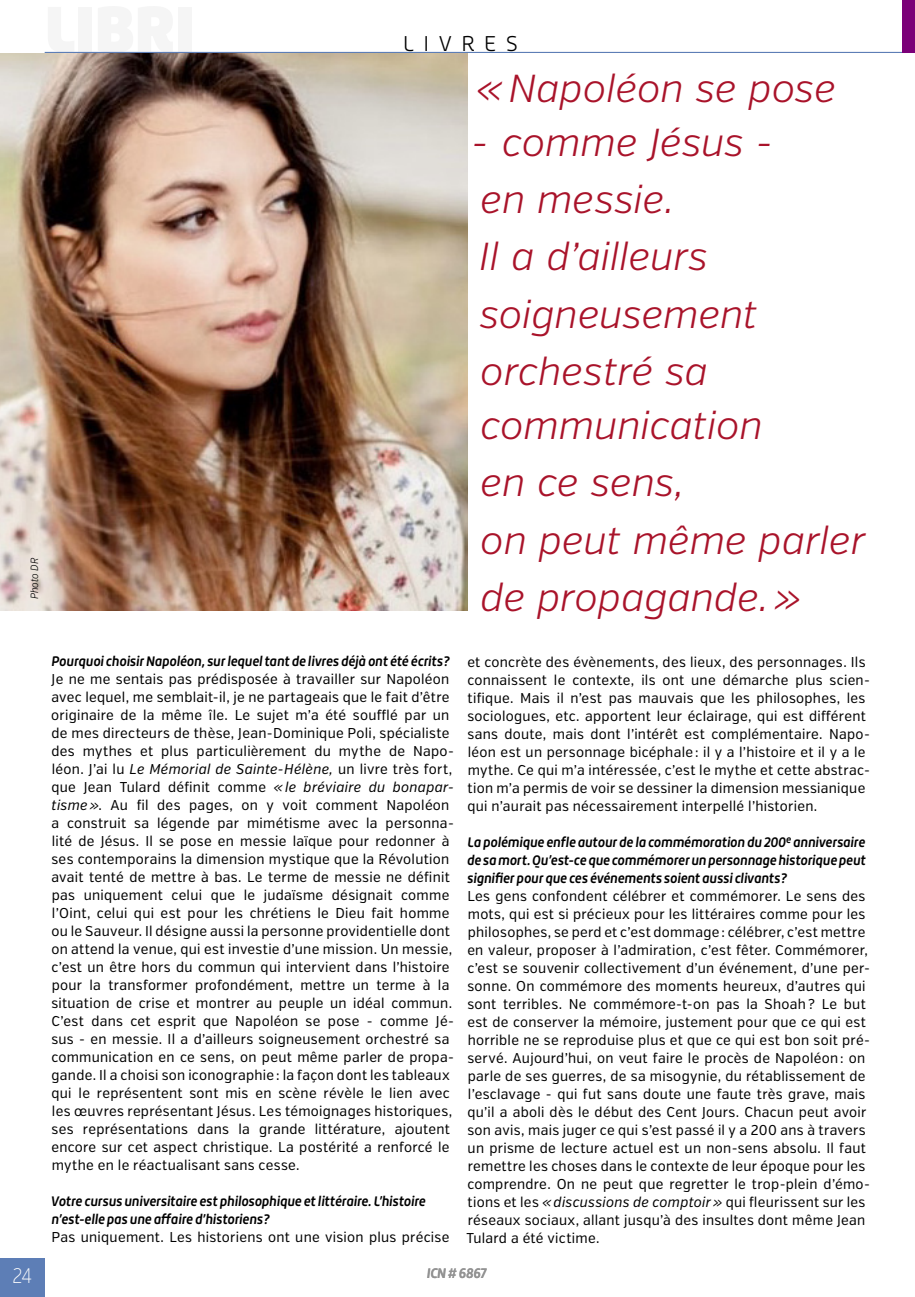
<style>
.page{position:relative;width:915px;height:1297px;background:#fff}
.page>*{position:absolute;margin:0;border:0;box-sizing:border-box;transform-origin:0 0}
.t1{font:italic 300 39px/57.3px "Verb";color:#a9132a}
.t2{font:300 21px "Roihu";letter-spacing:.49em;color:#000;scale:.95 1}
.t3{font:200 21px "Verb Cond";color:#fff;scale:.9 1}
.t4{font:14.25px/18px "Verb Cond";letter-spacing:.02em;color:#000}
.t5{font:italic 700 13.5px/18px "Roihu";letter-spacing:-.005em;color:#000;scale:.9 1}
.t6{font:italic 700 13.5px "Roihu";letter-spacing:-.015em;color:#939393;scale:.9 1}
.t7{font:italic 300 10.5px "Verb Cond";letter-spacing:.01em;color:#000;scale:.95 1}
.s1{font-style:italic}
</style>
<div class="page">
<hr style="left:45px;top:52px;width:869px;height:1px;background:#5d7eb6">
<div style="left:0;top:1258px;width:45px;height:39px;background:#5d7eb6"></div>
<div style="left:901px;top:0;width:13px;height:53px;background:#7b0078"></div>
<img style="left:0;top:53px;width:467px;height:558px">
<p class="t7" style="left:28px;top:599px;width:45px;rotate:-90deg">Photo DR</p>
<h2 class="t2" style="left:403px;top:31px;width:122px">LIVRES</h2>
<h1 class="t1" style="left:477px;top:60px;width:360px">« Napoléon se pose</h1>
<h1 class="t1" style="left:471px;top:114px;width:304px">- comme Jésus - en messie.<br>Il a d’ailleurs soigneusement orchestré sa</h1>
<h1 class="t1" style="left:480px;top:397px;width:386px">communication<br>en ce sens,<br>on peut même parler</h1>
<h1 class="t1" style="left:480px;top:569px;width:321px">de propagande.»</h1>
<p class="t5" style="left:51px;top:652px;width:443px">Pourquoi choisir Napoléon, sur lequel tant de livres déjà ont été écrits ?</p>
<p class="t4" style="left:51px;top:670px;width:404px">Je ne me sentais pas prédisposée à travailler sur Napoléon avec lequel, me semblait-il, je ne partageais que le fait d’être originaire de la même île. Le sujet m’a été soufflé par un de mes directeurs de thèse, Jean-Dominique Poli, spécialiste des mythes et plus particulièrement du mythe de Napo&shy;léon. J’ai lu <span class="s1">Le Mémorial de Sainte-Hélène,</span> un livre très fort, que Jean Tulard définit comme <span class="s1">«le bréviaire du bonapar&shy;tisme»</span>. Au fil des pages, on y voit comment Napoléon a construit sa légende par mimétisme avec la personna&shy;lité de Jésus. Il se pose en messie laïque pour redonner à ses contemporains la dimension mystique que la Révolution avait tenté de mettre à bas. Le terme de messie ne définit pas uniquement celui que le judaïsme désignait comme l’Oint, celui qui est pour les chrétiens le Dieu fait homme ou le Sauveur. Il désigne aussi la personne providentielle dont on attend la venue, qui est investie d’une mission. Un messie, c’est un être hors du commun qui intervient dans l’histoire pour la transformer profondément, mettre un terme à la situation de crise et montrer au peuple un idéal commun.<br>C’est dans cet esprit que Napoléon se pose - comme Jé&shy;sus - en messie. Il a d’ailleurs soigneusement orchestré sa communication en ce sens, on peut même parler de propa&shy;gande. Il a choisi son iconographie : la façon dont les tableaux qui le représentent sont mis en scène révèle le lien avec les œuvres représentant Jésus. Les témoignages historiques, ses représentations dans la grande littérature, ajoutent encore sur cet aspect christique. La postérité a renforcé le mythe en le réactualisant sans cesse.</p>
<p class="t5" style="left:51px;top:1192px;width:418px">Votre cursus universitaire est philosophique et littéraire. L’histoire n’est-elle pas une affaire d’historiens ?</p>
<p class="t4" style="left:52px;top:1228px;width:399px">Pas uniquement. Les historiens ont une vision plus précise</p>
<p class="t4" style="left:467px;top:653px;width:404px">et concrète des évènements, des lieux, des personnages. Ils connaissent le contexte, ils ont une démarche plus scien&shy;tifique. Mais il n’est pas mauvais que les philosophes, les sociologues, etc. apportent leur éclairage, qui est différent sans doute, mais dont l’intérêt est complémentaire. Napo&shy;léon est un personnage bicéphale : il y a l’histoire et il y a le mythe. Ce qui m’a intéressée, c’est le mythe et cette abstrac&shy;tion m’a permis de voir se dessiner la dimension messianique qui n’aurait pas nécessairement interpellé l’historien.</p>
<p class="t5" style="left:466px;top:834px;width:444px;text-align:justify">La polémique enfle autour de la commémoration du 200<sup>e</sup> anniversaire de sa mort. Qu’est-ce que commémorer un personnage historique peut signifier pour que ces événements soient aussi clivants ?</p>
<p class="t4" style="left:466px;top:887px;width:405px">Les gens confondent célébrer et commémorer. Le sens des mots, qui est si précieux pour les littéraires comme pour les philosophes, se perd et c’est dommage : célébrer, c’est mettre en valeur, proposer à l’admiration, c’est fêter. Commémorer, c’est se souvenir collectivement d’un événement, d’une per&shy;sonne. On commémore des moments heureux, d’autres qui sont terribles. Ne commémore-t-on pas la Shoah ? Le but est de conserver la mémoire, justement pour que ce qui est horrible ne se reproduise plus et que ce qui est bon soit pré&shy;servé. Aujourd’hui, on veut faire le procès de Napoléon : on parle de ses guerres, de sa misogynie, du rétablissement de l’esclavage - qui fut sans doute une faute très grave, mais qu’il a aboli dès le début des Cent Jours. Chacun peut avoir son avis, mais juger ce qui s’est passé il y a 200 ans à travers un prisme de lecture actuel est un non-sens absolu. Il faut remettre les choses dans le contexte de leur époque pour les comprendre. On ne peut que regretter le trop-plein d’émo&shy;tions et les <span class="s1">«discussions de comptoir»</span> qui fleurissent sur les réseaux sociaux, allant jusqu’à des insultes dont même Jean Tulard a été victime.</p>
<h2 class="t3" style="left:12px;top:1263px;width:23px">24</h2>
<p class="t6" style="left:426px;top:1265px;width:68px">ICN # 6867</p>
</div>
